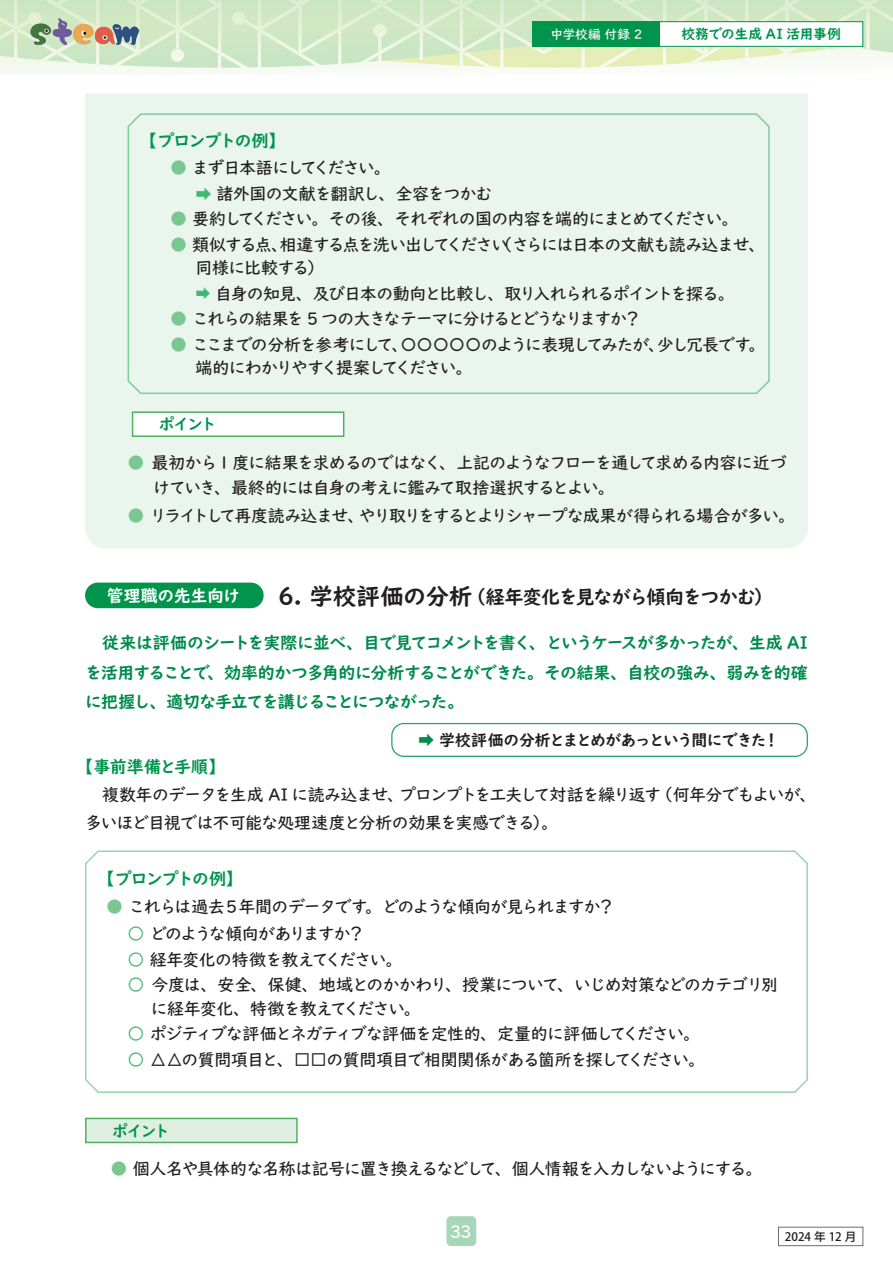
<style>
.page{position:relative;width:893px;height:1263px;background:#fff}
.page>*{position:absolute;margin:0;border:0;box-sizing:border-box;transform-origin:0 0}
.t1{font:700 23.4px "UD Digi Kyokasho Pro N";letter-spacing:-.005em;color:#231f20}
.t2{font:700 19.2px "UD Digi Kyokasho Pro N";letter-spacing:-.065em;color:#231f20}
.t3{font:500 16.95px/25.5px "UD Digi Kyokasho Pro N";letter-spacing:-.075em;color:#231f20}
.t4{font:700 16.95px/29.7px "UD Digi Kyokasho Pro N";letter-spacing:-.065em;color:#008b4c;text-align:right}
.t5{font:500 16.95px/23.4px "UD Digi Kyokasho Pro N";letter-spacing:-.05em;color:#231f20}
.t6{font:500 16.95px "UD Digi Kyokasho Pro N";letter-spacing:-.095em;color:#231f20}
.t7{font:500 16.95px "UD Digi Kyokasho Pro N";letter-spacing:-.1em;color:#231f20}
.t8{font:500 16.95px/23.4px "UD Digi Kyokasho Pro N";letter-spacing:-.105em;color:#231f20}
.t9{font:700 16.95px "UD Digi Kyokasho Pro N";letter-spacing:-.06em;color:#00944d}
.t10{font:500 16.95px "UD Digi Kyokasho Pro N";letter-spacing:-.045em;color:#231f20}
.t11{font:500 16.95px "UD Digi Kyokasho Pro N";letter-spacing:-.11em;color:#231f20}
.t12{font:700 16.95px "UD Digi Kyokasho Pro N";letter-spacing:-.02em;color:#00944d}
.t13{font:700 16.95px "UD Digi Kyokasho Pro N";letter-spacing:-.02em;color:#fff}
.t14{font:500 16.95px "UD Digi Kyokasho Pro";color:#fff}
.t15{font:700 15.9px "UD Digi Kyokasho Pro N";letter-spacing:-.075em;color:#231f20}
.t16{font:700 15.9px "UD Digi Kyokasho Pro N";letter-spacing:-.15em;color:#00944d}
.t17{font:500 14.85px "UD Digi Kyokasho Pro N";color:#40b872}
.t18{font:700 13.8px "UD Digi Kyokasho Pro";letter-spacing:-.03em;color:#00944d}
.t19{font:500 12.75px "UD Digi Kyokasho Pro";letter-spacing:.015em;color:#fff}
.t20{font:500 11.7px "Koz Go Pr 6 N";color:#231f20}
.s1{color:#7ac791}
.s2{font-size:15.9px;color:#40b872}
.s3{color:#008b4c}
.s4{color:#40b872}
</style>
<div class="page">
<div style="left:85px;top:94px;width:723px;height:455px;background:#eaf5ed"></div>
<div style="left:85px;top:850px;width:723px;height:243px;border:1px solid #9ad2ae;border-radius:12px"></div>
<div style="left:778px;top:1227px;width:85px;height:19px;border:1px solid #6c6d70"></div>
<svg style="left:0;top:0;width:893px;height:75px;fill:#d1e8c4"></svg>
<div style="left:446px;top:1216px;width:30px;height:30px;background:#a7d7b8;border-radius:4px"></div>
<div style="left:133px;top:412px;width:211px;height:24px;background:#fff"></div>
<div style="left:132px;top:411px;width:212px;height:26px;border:1px solid #4db15e"></div>
<div style="left:86px;top:1118px;width:211px;height:24px;background:#deefe2"></div>
<div style="left:85px;top:1118px;width:213px;height:25px;border:1px solid #4db15e"></div>
<div style="left:85px;top:583px;width:179px;height:25px;background:#00944d;border-radius:13px"></div>
<div style="left:391px;top:723px;width:417px;height:34px;border:1px solid #25a467;border-radius:12px"></div>
<div style="left:659px;top:22px;width:204px;height:24px;background:#fff"></div>
<div style="left:659px;top:21px;width:204px;height:26px;border:1px solid #00944d"></div>
<div style="left:533px;top:21px;width:127px;height:26px;background:#00944d"></div>
<img style="left:30px;top:17px;width:109px;height:28px">
<p class="t19" style="left:550px;top:23px;width:93px">中学校編付録 2</p>
<p class="t18" style="left:681px;top:23px;width:161px">校務での生成 AI 活用事例</p>
<p class="t9" style="left:140px;top:126px;width:146px">【プロンプトの例【</p>
<p class="t3" style="left:196px;top:155px;width:298px;text-indent:-26px"><span class="s1">●</span> まず日本語にしてください。<br><span class="s2">➡</span> 諸外国の文献を翻訳し、全容をつかむ</p>
<p class="t3" style="left:495px;top:206px;width:272px;text-indent:-325px"><span class="s1">●</span> 要約してください。その後、それぞれの国の内容を端的にまとめてください。<br>（さらには日本の文献も読み込ませ、</p>
<p class="t11" style="left:280px;top:230px;width:230px">相違する点を洗い出してください</p>
<p class="t5" style="left:196px;top:232px;width:130px;text-indent:-26px"><span class="s1">●</span> 類似する点、<br>同様に比較する(</p>
<p class="t3" style="left:215px;top:280px;width:521px">自身の知見、及び日本の動向と比較し、取り入れられるポイントを探る。</p>
<p class="t17" style="left:196px;top:281px;width:16px">➡</p>
<p class="t6" style="left:170px;top:305px;width:459px"><span class="s1">●</span> これらの結果を 5 つの大きなテーマに分けるとどうなりますか</p>
<p class="t3" style="left:624px;top:306px;width:19px">?</p>
<p class="t3" style="left:170px;top:331px;width:583px"><span class="s1">●</span> ここまでの分析を参考にして〇〇〇〇〇のように表現してみたが少し冗長です</p>
<p class="t3" style="left:748px;top:331px;width:19px">。</p>
<p class="t8" style="left:196px;top:332px;width:278px;text-indent:196px">、<br>端的にわかりやすく提案してください。</p>
<p class="t3" style="left:648px;top:331px;width:19px">、</p>
<p class="t16" style="left:159px;top:411px;width:59px">ポイント</p>
<p class="t3" style="left:153px;top:449px;width:635px;text-indent:-26px"><span class="s1">●</span> 最初から1 度に結果を求めるのではなく、上記のようなフローを通して求める内容に近づけていき、最終的には自身の考えに鑑みて取捨選択するとよい。</p>
<p class="t7" style="left:359px;top:501px;width:438px">やり取りをするとよりシャープな成果が得られる場合が多い。</p>
<p class="t7" style="left:128px;top:501px;width:238px"><span class="s1">●</span> リライトして再度読み込ませ、</p>
<p class="t13" style="left:107px;top:581px;width:135px">管理職の先生向け</p>
<h1 class="t1" style="left:278px;top:577px;width:196px">6. 学校評価の分析</h1>
<p class="t2" style="left:467px;top:580px;width:308px">（経年変化を見ながら傾向をつかむ(</p>
<p class="t4" style="left:85px;top:627px;width:724px">　従来は評価のシートを実際に並べ、目で見てコメントを書く、というケースが多かったが、生成 AI、効率的かつ多角的に分析することができた。その結果、自校の強み、弱みを的確</p>
<p class="t4" style="left:85px;top:657px;width:380px;text-align:left">を活用することで<br>に把握し、適切な手立てを講じることにつながった。</p>
<p class="t12" style="left:77px;top:753px;width:150px">【事前準備と手順【</p>
<p class="t15" style="left:418px;top:727px;width:350px"><span class="s3">➡</span> 学校評価の分析とまとめがあっという間にできた</p>
<p class="t15" style="left:763px;top:727px;width:17px">!</p>
<p class="t6" style="left:399px;top:780px;width:264px">プロンプトを工夫して対話を繰り返す</p>
<p class="t5" style="left:85px;top:780px;width:475px;line-height:27.6px">　複数年のデータを生成 AI に読み込ませ、<br>多いほど目視では不可能な処理速度と分析の効果を実感できる。(</p>
<p class="t9" style="left:98px;top:864px;width:146px">【プロンプトの例【</p>
<p class="t3" style="left:656px;top:781px;width:162px">（何年分でもよいが、</p>
<p class="t3" style="left:106px;top:892px;width:263px;line-height:27.6px;text-align:right"><span class="s1">●</span> これらは過去５年間のデータです?</p>
<p class="t3" style="left:365px;top:893px;width:237px">。どのような傾向が見られますか</p>
<p class="t3" style="left:598px;top:893px;width:19px">?</p>
<p class="t6" style="left:128px;top:920px;width:225px"><span class="s4">○</span> どのような傾向がありますか</p>
<p class="t10" style="left:128px;top:945px;width:276px"><span class="s4">○</span> 経年変化の特徴を教えてください。</p>
<p class="t3" style="left:151px;top:972px;width:629px;line-height:23.4px;text-indent:-23px"><span class="s4">○</span> 今度は、安全、保健、地域とのかかわり、授業について、いじめ対策などのカテゴリ別に経年変化、特徴を教えてください。</p>
<p class="t3" style="left:128px;top:1020px;width:574px"><span class="s4">○</span> ポジティブな評価とネガティブな評価を定性的、定量的に評価してください。</p>
<p class="t3" style="left:128px;top:1046px;width:579px"><span class="s4">○</span> △△の質問項目と、□□の質問項目で相関関係がある箇所を探してください。</p>
<p class="t16" style="left:112px;top:1117px;width:59px">ポイント</p>
<p class="t3" style="left:111px;top:1155px;width:653px"><span class="s1">●</span> 個人名や具体的な名称は記号に置き換えるなどして、個人情報を入力しないようにする。</p>
<p class="t14" style="left:450px;top:1217px;width:24px">33</p>
<p class="t20" style="left:785px;top:1230px;width:73px">2024 年 12 月</p>
</div>
